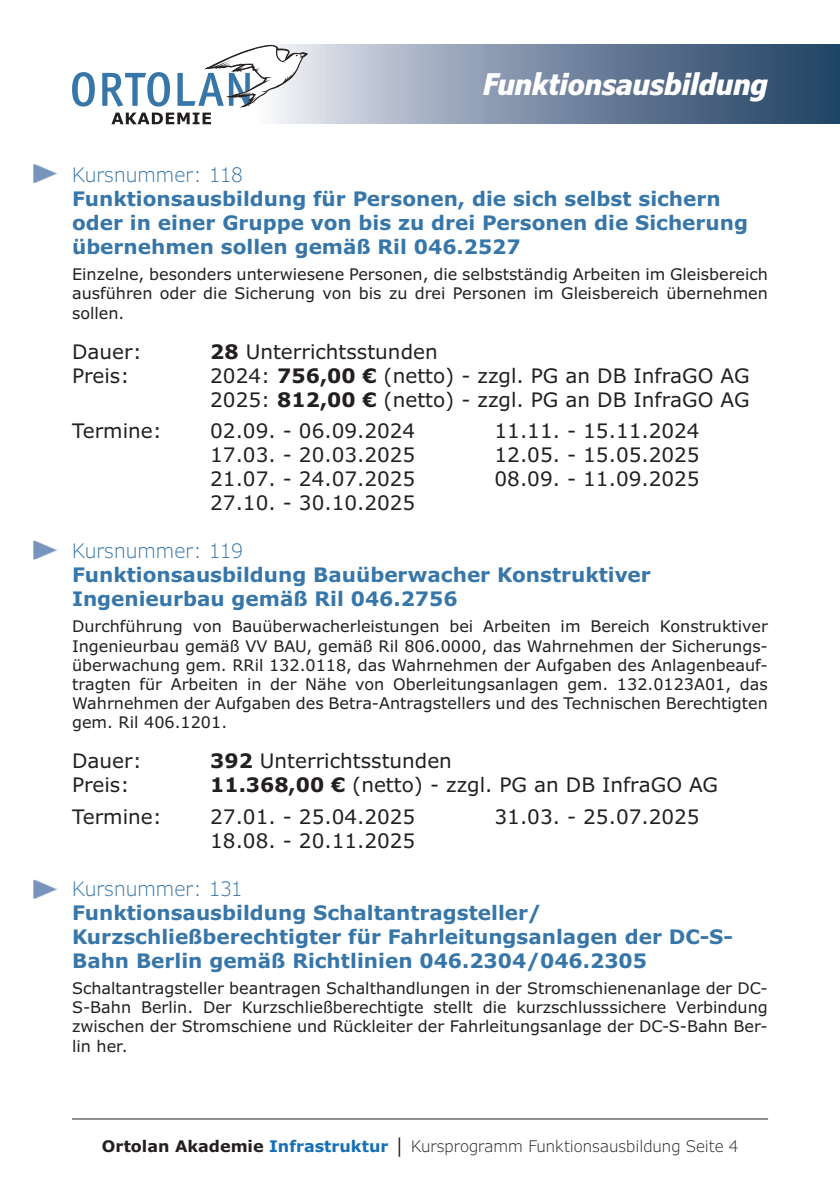
<style>
.page{position:relative;width:840px;height:1191px;background:#fff}
.page>*{position:absolute;margin:0;border:0;box-sizing:border-box;transform-origin:0 0}
.t1{font:italic 700 condensed 30px "Verdana Pro";color:#fff}
.Kursueberschrift{font:700 20px/24px "Verdana Pro";color:#3776a8}
.Kursdetails{font:20px "Verdana Pro";color:#231f20}
.Kursbeschreibung{font:20px "Verdana Pro";color:#231f20}
.Kursnummerierung{font:300 20px "Verdana Pro";color:#3776a8}
.Kursbeschreibung-2{font:16px/19.2px "Verdana Pro";color:#231f20;text-align:justify}
.t2{font:300 16px "Verdana Pro";color:#231f20}
.s1{font-weight:700}
.s2{font-weight:700;color:#146fb8}
</style>
<div class="page">
<svg style="left:115px;top:44px;width:724px;height:80px;background:#7d8ea6"></svg>
<svg style="left:111px;top:113px;width:100px;height:11px"></svg>
<svg style="left:72px;top:45px;width:235px;height:62px"></svg>
<hr style="left:72px;top:1118px;width:695px;height:1px;background:#231f20">
<svg style="left:33px;top:164px;width:25px;height:19px"></svg>
<svg style="left:33px;top:879px;width:25px;height:20px"></svg>
<svg style="left:33px;top:540px;width:25px;height:20px"></svg>
<h1 class="t1" style="left:483px;top:64px;width:286px">Funktionsausbildung</h1>
<p class="Kursnummerierung" style="left:72px;top:162px;width:172px">Kursnummer: 118</p>
<p class="Kursueberschrift" style="left:72px;top:187px;width:677px">Funktionsausbildung für Personen, die sich selbst sichern oder in einer Gruppe von bis zu drei Personen die Sicherung übernehmen sollen gemäß Ril 046.2527</p>
<p class="Kursbeschreibung-2" style="left:72px;top:265px;width:697px">Einzelne, besonders unterwiesene Personen, die selbstständig Arbeiten im Gleisbereich ausführen oder die Sicherung von bis zu drei Personen im Gleisbereich übernehmen sollen.</p>
<p class="Kursbeschreibung" style="left:72px;top:338px;width:71px">Dauer:</p>
<p class="Kursbeschreibung" style="left:210px;top:338px;width:229px"><span class="s1">28</span> Unterrichtsstunden</p>
<p class="Kursdetails" style="left:72px;top:362px;width:59px">Preis:</p>
<p class="Kursdetails" style="left:210px;top:362px;width:540px">2024: <span class="s1">756,00 €</span> (netto) - zzgl. PG an DB InfraGO AG</p>
<p class="Kursdetails" style="left:210px;top:386px;width:540px">2025: <span class="s1">812,00 €</span> (netto) - zzgl. PG an DB InfraGO AG</p>
<p class="Kursdetails" style="left:72px;top:418px;width:91px">Termine:</p>
<p class="Kursdetails" style="left:210px;top:418px;width:206px">02.09. - 06.09.2024</p>
<p class="Kursdetails" style="left:494px;top:418px;width:206px">11.11. - 15.11.2024</p>
<p class="Kursdetails" style="left:210px;top:442px;width:206px">17.03. - 20.03.2025</p>
<p class="Kursdetails" style="left:494px;top:442px;width:206px">12.05. - 15.05.2025</p>
<p class="Kursdetails" style="left:210px;top:466px;width:206px">21.07. - 24.07.2025</p>
<p class="Kursdetails" style="left:494px;top:466px;width:206px">08.09. - 11.09.2025</p>
<p class="Kursdetails" style="left:210px;top:490px;width:206px">27.10. - 30.10.2025</p>
<p class="Kursnummerierung" style="left:72px;top:538px;width:172px">Kursnummer: 119</p>
<p class="Kursueberschrift" style="left:72px;top:563px;width:580px">Funktionsausbildung Bauüberwacher Konstruktiver<br>Ingenieurbau gemäß Ril 046.2756</p>
<p class="Kursbeschreibung-2" style="left:72px;top:617px;width:697px">Durchführung von Bauüberwacherleistungen bei Arbeiten im Bereich Konstruktiver Ingenieurbau gemäß VV BAU, gemäß Ril 806.0000, das Wahrnehmen der Sicherungs&shy;überwachung gem. RRil 132.0118, das Wahrnehmen der Aufgaben des Anlagenbeauf&shy;tragten für Arbeiten in der Nähe von Oberleitungsanlagen gem. 132.0123A01, das Wahrnehmen der Aufgaben des Betra-Antragstellers und des Technischen Berechtigten gem. Ril 406.1201.</p>
<p class="Kursbeschreibung" style="left:72px;top:748px;width:71px">Dauer:</p>
<p class="Kursbeschreibung" style="left:210px;top:748px;width:243px"><span class="s1">392</span> Unterrichtsstunden</p>
<p class="Kursdetails" style="left:72px;top:772px;width:59px">Preis:</p>
<p class="Kursdetails" style="left:210px;top:772px;width:509px"><span class="s1">11.368,00 €</span> (netto) - zzgl. PG an DB InfraGO AG</p>
<p class="Kursdetails" style="left:72px;top:803px;width:91px">Termine:</p>
<p class="Kursdetails" style="left:210px;top:803px;width:206px">27.01. - 25.04.2025</p>
<p class="Kursdetails" style="left:494px;top:803px;width:206px">31.03. - 25.07.2025</p>
<p class="Kursdetails" style="left:210px;top:827px;width:206px">18.08. - 20.11.2025</p>
<p class="Kursnummerierung" style="left:72px;top:875px;width:172px">Kursnummer: 131</p>
<p class="Kursueberschrift" style="left:72px;top:900px;width:662px">Funktionsausbildung Schaltantragsteller/<br>Kurzschließberechtigter für Fahrleitungsanlagen der DC-S-<br>Bahn Berlin gemäß Richtlinien 046.2304/046.2305</p>
<p class="Kursbeschreibung-2" style="left:72px;top:978px;width:697px">Schaltantragsteller beantragen Schalthandlungen in der Stromschienenanlage der DC-S-Bahn Berlin. Der Kurzschließberechtigte stellt die kurzschlusssichere Verbindung zwischen der Stromschiene und Rückleiter der Fahrleitungsanlage der DC-S-Bahn Ber&shy;lin her.</p>
<p class="t2" style="left:102px;top:1136px;width:637px"><span class="s1">Ortolan Akademie</span> <span class="s2">Infrastruktur</span> │ Kursprogramm Funktionsausbildung Seite 4</p>
</div>
